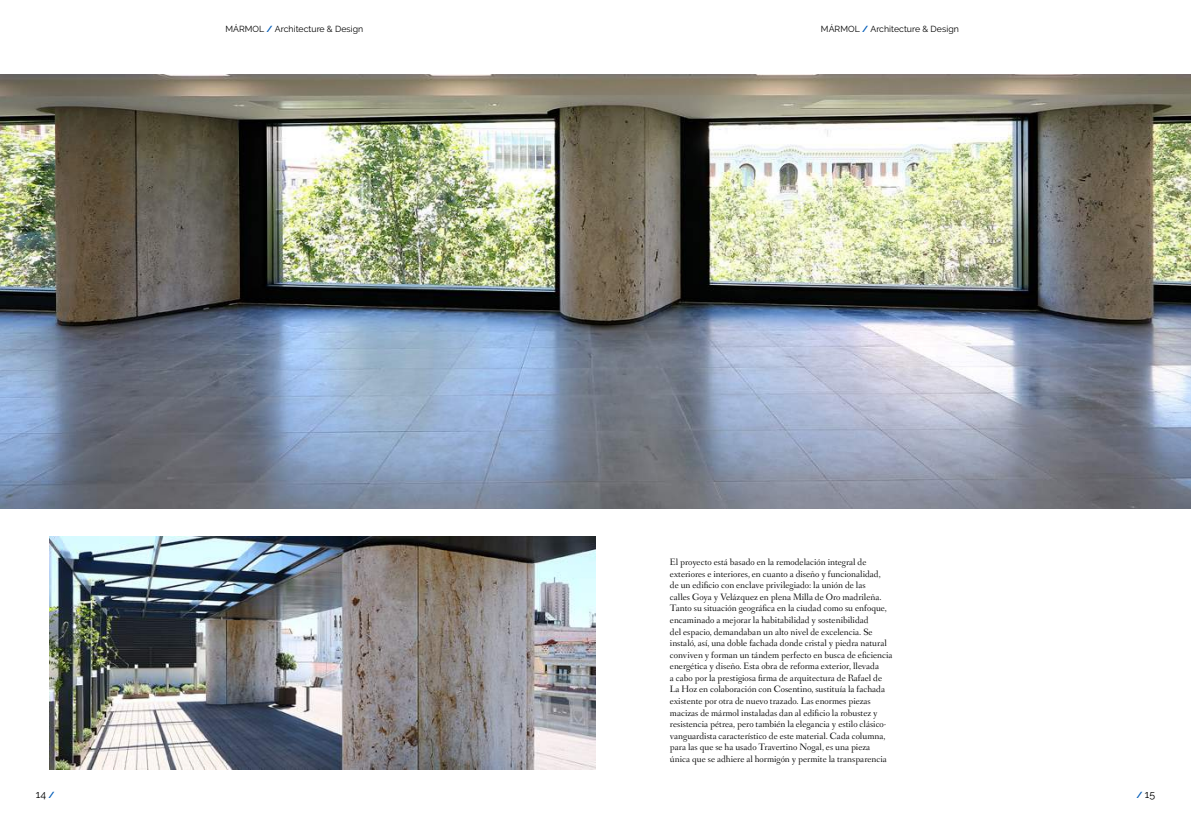
<style>
.page{position:relative;width:1191px;height:819px;background:#fff}
.page>*{position:absolute;margin:0;border:0;box-sizing:border-box;transform-origin:0 0}
.t1{font:10.5px "Raleway";color:#000}
.t2{font:9.62px/11.5px "Fanwood";color:#000}
.t3{font:8.75px "Raleway";letter-spacing:.005em;color:#000}
.s1{font-weight:700;color:#005cb8}
.s2{font-weight:700;font-size:8.75px;color:#005cb8}
</style>
<div class="page">
<img style="left:0;top:74px;width:1191px;height:434px">
<img style="left:50px;top:536px;width:545px;height:233px">
<p class="t3" style="left:225px;top:23px;width:139px">MÁRMOL <span class="s1">/</span> Architecture &amp; Design</p>
<p class="t3" style="left:821px;top:23px;width:139px">MÁRMOL <span class="s1">/</span> Architecture &amp; Design</p>
<p class="t2" style="left:670px;top:556px;width:224px">El proyecto está basado en la remodelación integral de exteriores e interiores, en cuanto a diseño y funcionalidad,<br>de un edificio con enclave privilegiado: la unión de las<br>calles Goya y Velázquez en plena Milla de Oro madrileña.<br>Tanto su situación geográfica en la ciudad como su enfoque, encaminado a mejorar la habitabilidad y sostenibilidad<br>del espacio, demandaban un alto nivel de excelencia. Se instaló, así, una doble fachada donde cristal y piedra natural conviven y forman un tándem perfecto en busca de eficiencia energética y diseño. Esta obra de reforma exterior, llevada<br>a cabo por la prestigiosa firma de arquitectura de Rafael de La Hoz en colaboración con Cosentino, sustituía la fachada existente por otra de nuevo trazado. Las enormes piezas macizas de mármol instaladas dan al edificio la robustez y resistencia pétrea, pero también la elegancia y estilo clásico&shy;vanguardista característico de este material. Cada columna, para las que se ha usado Travertino Nogal, es una pieza única que se adhiere al hormigón y permite la transparencia</p>
<p class="t1" style="left:36px;top:788px;width:20px">14<span class="s2">/</span></p>
<p class="t1" style="left:1136px;top:788px;width:20px"><span class="s2">/</span> 15</p>
</div>
